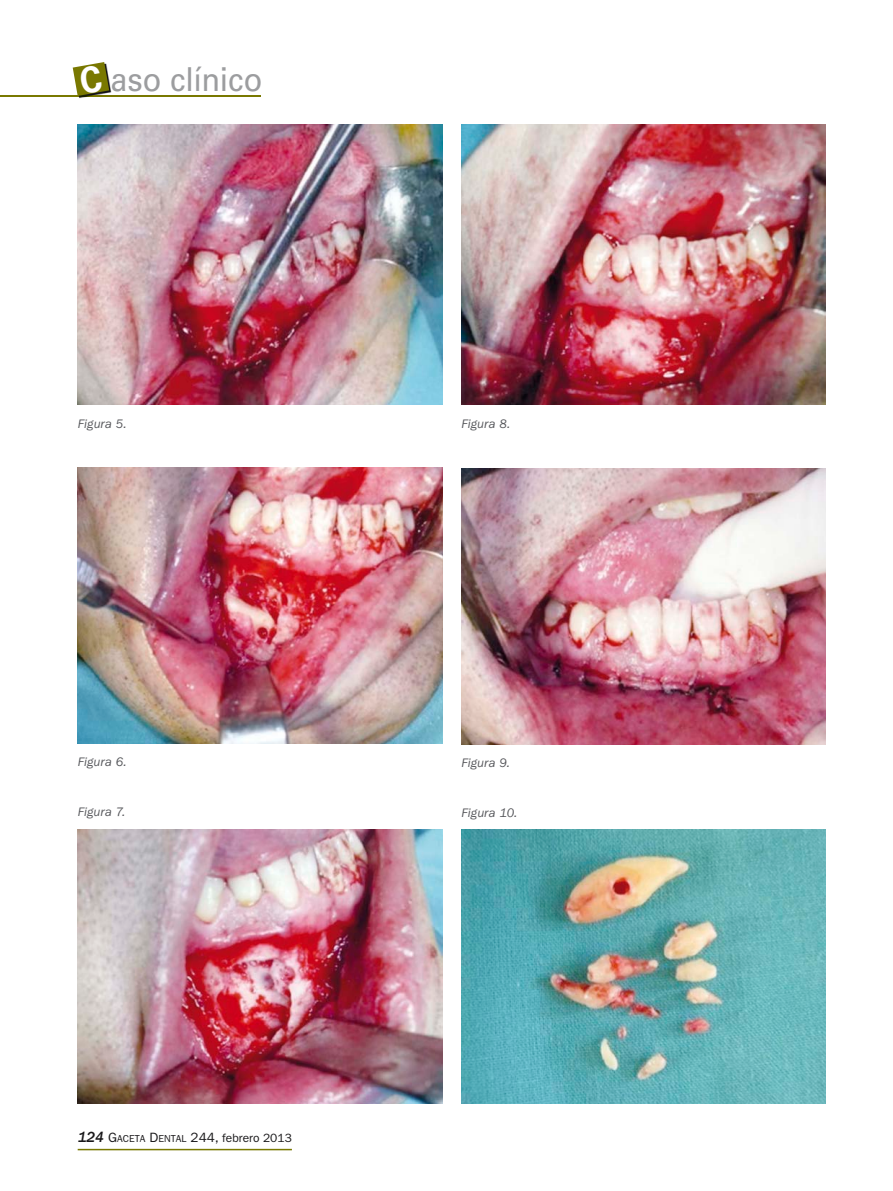
<style>
.page{position:relative;width:893px;height:1191px;background:#fff}
.page>*{position:absolute;margin:0;border:0;box-sizing:border-box;transform-origin:0 0}
.t1{font:33px "Univers LT Std";letter-spacing:-.005em;color:#9c9d9f;scale:.93 1}
.t2{font:italic 12.75px "ITC Franklin Gothic Std";letter-spacing:.005em;color:#56575b}
.t3{font:12px "ITC Franklin Gothic Std";color:#19181a}
.s1{font-family:"ITC Franklin Gothic Std Med It";font-size:15px}
.s2{font-size:13.5px}
.s3{font-size:10.2px}
</style>
<div class="page">
<img style="left:78px;top:125px;width:364px;height:280px">
<img style="left:78px;top:468px;width:364px;height:275px">
<img style="left:78px;top:829px;width:364px;height:274px">
<img style="left:461px;top:125px;width:365px;height:280px">
<img style="left:461px;top:469px;width:365px;height:275px">
<img style="left:461px;top:829px;width:365px;height:274px">
<hr style="left:78px;top:1148px;width:214px;height:2px;background:#797800">
<hr style="left:0;top:95px;width:261px;height:2px;background:#797800">
<img style="left:79px;top:79px;width:33px;height:19px">
<img style="left:78px;top:95px;width:34px;height:2px">
<svg style="left:73px;top:62px;width:36px;height:34px"></svg>
<p class="t1" style="left:110px;top:66px;width:165px">aso clínico</p>
<p class="t2" style="left:78px;top:419px;width:50px">Figura 5.</p>
<p class="t2" style="left:78px;top:757px;width:51px">Figura 6.</p>
<p class="t2" style="left:78px;top:806px;width:49px">Figura 7.</p>
<p class="t3" style="left:78px;top:1134px;width:216px"><span class="s1">124</span> <span class="s2">G</span><span class="s3">ACETA</span> <span class="s2">D</span><span class="s3">ENTAL</span> <span class="s2">244,</span> febrero 2013</p>
<p class="t2" style="left:461px;top:419px;width:51px">Figura 8.</p>
<p class="t2" style="left:461px;top:758px;width:50px">Figura 9.</p>
<p class="t2" style="left:461px;top:808px;width:58px">Figura 10.</p>
</div>
